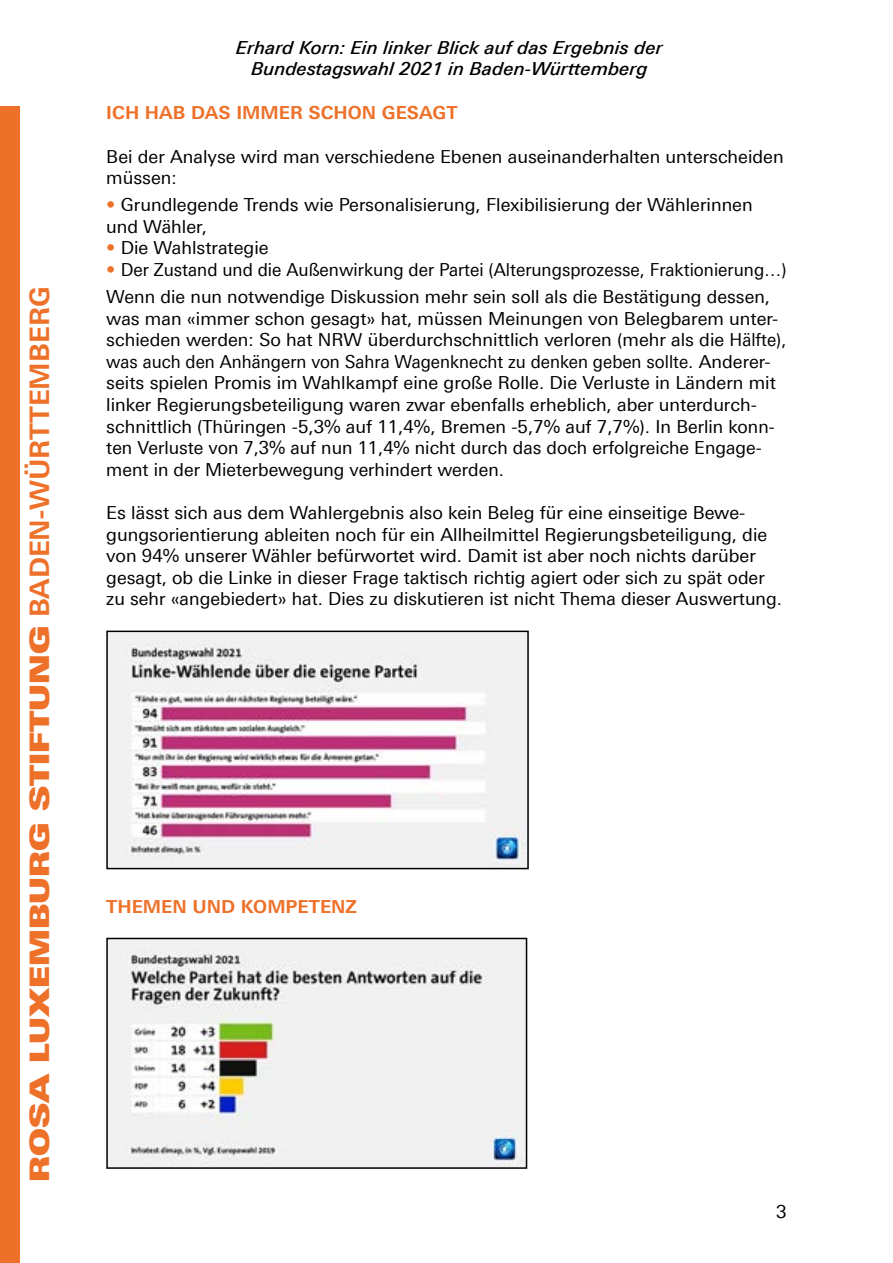
<style>
.page{position:relative;width:893px;height:1263px;background:#fff}
.page>*{position:absolute;margin:0;border:0;box-sizing:border-box;transform-origin:0 0}
.t1{font:27px "Linotype Univers 940 Ex X Black";color:#ee712a}
.t2{font:18px/21.6px "Linotype Univers 430";color:#000}
.t3{font:18px/27px "Linotype Univers 430";color:#000;scale:.95 1}
.t4{font:18px/21.6px "Linotype Univers 531 Medium It";color:#000;text-align:center}
.t5{font:700 18px "Linotype Univers 630";color:#ee712a}
.s1{font-family:"Linotype Univers 630";font-weight:700}
.s2{color:#ee712a}
</style>
<div class="page">
<div style="left:0;top:106px;width:19px;height:1157px;background:#ee712a"></div>
<img style="left:109px;top:634px;width:417px;height:232px">
<div style="left:106px;top:631px;width:423px;height:238px;border:2px solid #000"></div>
<img style="left:109px;top:941px;width:415px;height:225px">
<div style="left:106px;top:938px;width:421px;height:231px;border:2px solid #000"></div>
<h1 class="t1" style="left:23px;top:1182px;width:897px;rotate:-90deg">ROSA LUXEMBURG STIFTUNG <span class="s1">BADEN-WÜRTTEMBERG</span></h1>
<p class="t4" style="left:236px;top:36px;width:429px">Erhard Korn: Ein linker Blick auf das Ergebnis der<br>Bundestagswahl 2021 in Baden-Württemberg</p>
<p class="t5" style="left:106px;top:102px;width:353px">ICH HAB DAS IMMER SCHON GESAGT</p>
<p class="t2" style="left:106px;top:145px;width:679px">Bei der Analyse wird man verschiedene Ebenen auseinanderhalten unterscheiden müssen:</p>
<p class="t2" style="left:106px;top:194px;width:648px"><span class="s2">•</span> Grundlegende Trends wie Personalisierung, Flexibilisierung der Wählerinnen und Wähler,</p>
<p class="t2" style="left:106px;top:237px;width:164px"><span class="s2">•</span> Die Wahlstrategie</p>
<p class="t3" style="left:106px;top:256px;width:718px"><span class="s2">•</span> Der Zustand und die Außenwirkung der Partei (Alterungsprozesse, Fraktionierung…)<br>Wenn die nun notwendige Diskussion mehr sein soll als die Bestätigung dessen,</p>
<p class="t2" style="left:106px;top:307px;width:681px">was man «immer schon gesagt» hat, müssen Meinungen von Belegbarem unter&shy;schieden werden: So hat NRW überdurchschnittlich verloren (mehr als die Hälfte), was auch den Anhängern von Sahra Wagenknecht zu denken geben sollte. Anderer&shy;seits spielen Promis im Wahlkampf eine große Rolle. Die Verluste in Ländern mit linker Regierungsbeteiligung waren zwar ebenfalls erheblich, aber unterdurch&shy;schnittlich (Thüringen -5,3% auf 11,4%, Bremen -5,7% auf 7,7%). In Berlin konn&shy;ten Verluste von 7,3% auf nun 11,4% nicht durch das doch erfolgreiche Engage&shy;ment in der Mieterbewegung verhindert werden.</p>
<p class="t2" style="left:106px;top:502px;width:677px">Es lässt sich aus dem Wahlergebnis also kein Beleg für eine einseitige Bewe&shy;gungsorientierung ableiten noch für ein Allheilmittel Regierungsbeteiligung, die von 94% unserer Wähler befürwortet wird. Damit ist aber noch nichts darüber gesagt, ob die Linke in dieser Frage taktisch richtig agiert oder sich zu spät oder zu sehr «angebiedert» hat. Dies zu diskutieren ist nicht Thema dieser Auswertung.</p>
<p class="t5" style="left:106px;top:895px;width:252px">THEMEN UND KOMPETENZ</p>
<p class="t2" style="left:776px;top:1200px;width:12px">3</p>
</div>
